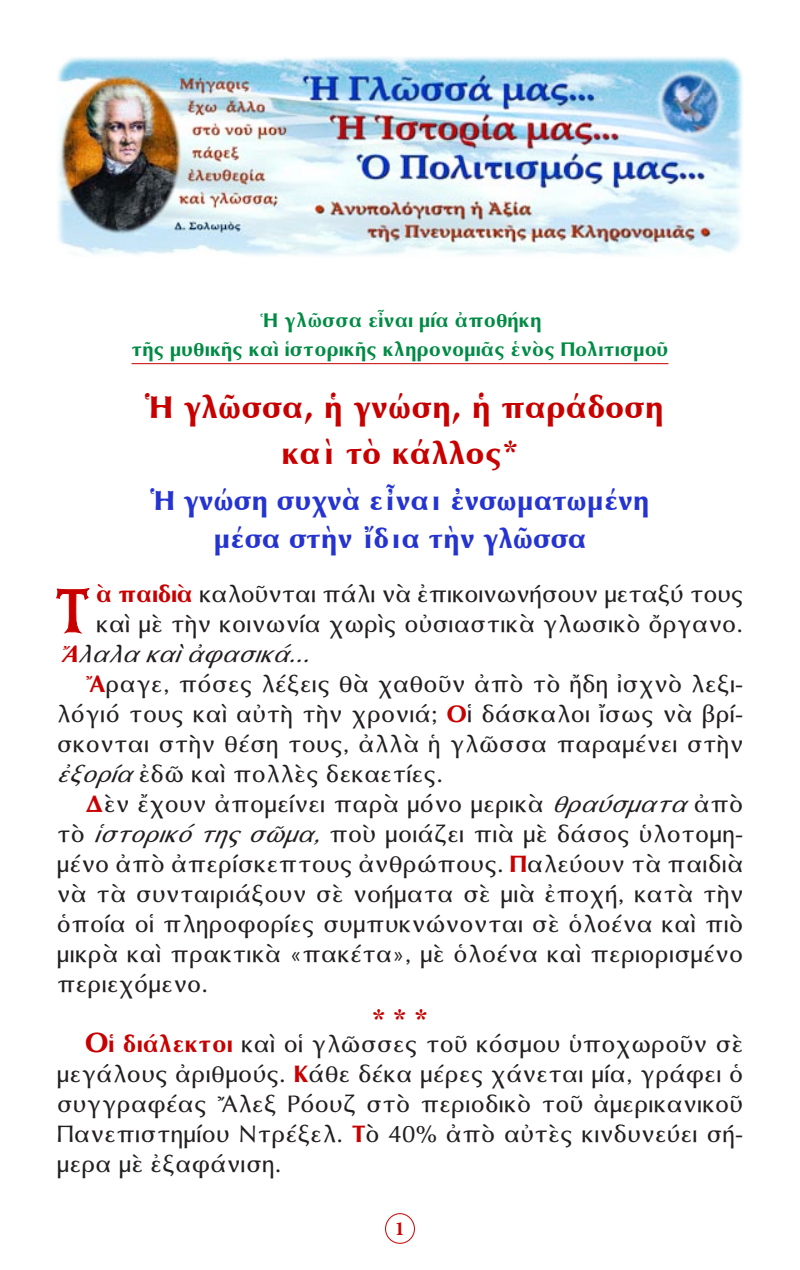
<style>
.page{position:relative;width:800px;height:1270px;background:#fff}
.page>*{position:absolute;margin:0;border:0;box-sizing:border-box;transform-origin:0 0}
.t1{font:61.2px "BYZIMAK";color:#c80000}
.t2{font:32px "SK Optima Pol Uni W Bold";letter-spacing:.04em;color:#c80000}
.t3{font:28px "SK Optima Pol Uni W Bold";letter-spacing:.03em;color:#2534d0}
.Asteriskoi{font:28px "CTOS New Times Bold Test 1";color:#c80000}
.t4{font:24px/30px "CTOS Optima Roman Test 2";letter-spacing:.01em;color:#231f20;text-align:justify}
.t5{font:24px "CTOS Optima Roman Test 2";letter-spacing:-.01em;color:#231f20}
.t6{font:italic 24px "CTOS Optima Oblique Test 1";color:#231f20}
.t7{font:20px "CTOS Optima Bold Test 2";letter-spacing:.01em;color:#008b44}
.t8{font:700 20px "Minion Pro";color:#c80000}
.s1{font-family:"CTOS New Times Bold Test 1"}
.s2{font-family:"CTOS Optima Bold Test 2";color:#c80000}
.s3{font-family:"CTOS Optima Bold Oblique Test 1";color:#c80000}
.s4{font-family:"CTOS Optima Oblique Test 1";font-style:italic}
.s5{font-family:"CTOS Optima Bold Test 2";font-size:28px;color:#c80000}
</style>
<div class="page">
<div style="left:385px;top:1213px;width:30px;height:31px;border:1px solid #c80000;border-radius:50%"></div>
<hr style="left:132px;top:363px;width:536px;height:1px;background:#c80000">
<svg style="left:56px;top:588px;width:34px;height:46px"></svg>
<img style="left:57px;top:57px;width:686px;height:199px">
<p class="t7" style="left:259px;top:308px;width:284px">Ἡ γλῶσσα εἶναι μία ἀποθήκη</p>
<p class="t7" style="left:132px;top:337px;width:538px">τῆς μυθικῆς καὶ ἱστορικῆς κληρονομιᾶς ἑνὸς Πολιτισμοῦ</p>
<p class="t2" style="left:145px;top:388px;width:520px">Ἡ γλῶσσα, ἡ γνώση, ἡ παράδοση</p>
<p class="t2" style="left:281px;top:434px;width:239px">καὶ τὸ κάλλος<span class="s1">*</span></p>
<p class="t3" style="left:150px;top:484px;width:501px">Ἡ γνώση συχνὰ εἶναι ἐνσωματωμένη</p>
<p class="t3" style="left:214px;top:522px;width:374px">μέσα στὴν ἴδια τὴν γλῶσσα</p>
<p class="t1" style="left:55px;top:574px;width:37px">Τ</p>
<p class="t5" style="left:96px;top:580px;width:649px"><span class="s2">ὰ παιδιὰ</span> καλοῦνται πάλι νὰ ἐπικοινωνήσουν μεταξύ τους</p>
<p class="t4" style="left:96px;top:609px;width:649px">καὶ μὲ τὴν κοινωνία χωρὶς οὐσιαστικὰ γλωσικὸ ὄργανο.</p>
<p class="t6" style="left:57px;top:640px;width:259px"><span class="s3">Ἄ</span>λαλα καὶ ἀφασικά...</p>
<p class="t4" style="left:57px;top:669px;width:688px;text-indent:28px"><span class="s2">Ἄ</span>ραγε, πόσες λέξεις θὰ χαθοῦν ἀπὸ τὸ ἤδη ἰσχνὸ λεξι&shy;λόγιό τους καὶ αὐτὴ τὴν χρονιά; <span class="s2">Ο</span>ἱ δάσκαλοι ἴσως νὰ βρί&shy;σκονται στὴν θέση τους, ἀλλὰ ἡ γλῶσσα παραμένει στὴν <span class="s4">ἐξορία</span> ἐδῶ καὶ πολλὲς δεκαετίες.</p>
<p class="t4" style="left:57px;top:789px;width:688px;text-indent:28px"><span class="s2">Δ</span>ὲν ἔχουν ἀπομείνει παρὰ μόνο μερικὰ <span class="s4">θραύσματα</span> ἀπὸ τὸ <span class="s4">ἱστορικό της σῶμα,</span> ποὺ μοιάζει πιὰ μὲ δάσος ὑλοτομη&shy;μένο ἀπὸ ἀπερίσκεπτους ἀνθρώπους. <span class="s2">Π</span>αλεύουν τὰ παιδιὰ νὰ τὰ συνταιριάξουν σὲ νοήματα σὲ μιὰ ἐποχή, κατὰ τὴν ὁποία οἱ πληροφορίες συμπυκνώνονται σὲ ὁλοένα καὶ πιὸ μικρὰ καὶ πρακτικὰ «πακέτα», μὲ ὁλοένα καὶ περιορισμένο περιεχόμενο.</p>
<p class="Asteriskoi" style="left:372px;top:1003px;width:57px">* * *</p>
<p class="t4" style="left:57px;top:1029px;width:688px;text-indent:28px"><span class="s5">Ο</span><span class="s2">ἱ διάλεκτοι</span> καὶ οἱ γλῶσσες τοῦ κόσμου ὑποχωροῦν σὲ μεγάλους ἀριθμούς. <span class="s2">Κ</span>άθε δέκα μέρες χάνεται μία, γράφει ὁ συγγραφέας Ἄλεξ Ρόουζ στὸ περιοδικὸ τοῦ ἀμερικανικοῦ Πανεπιστημίου Ντρέξελ. <span class="s2">Τ</span>ὸ 40% ἀπὸ αὐτὲς κινδυνεύει σή&shy;μερα μὲ ἐξαφάνιση.</p>
<p class="t8" style="left:395px;top:1215px;width:11px">1</p>
</div>
